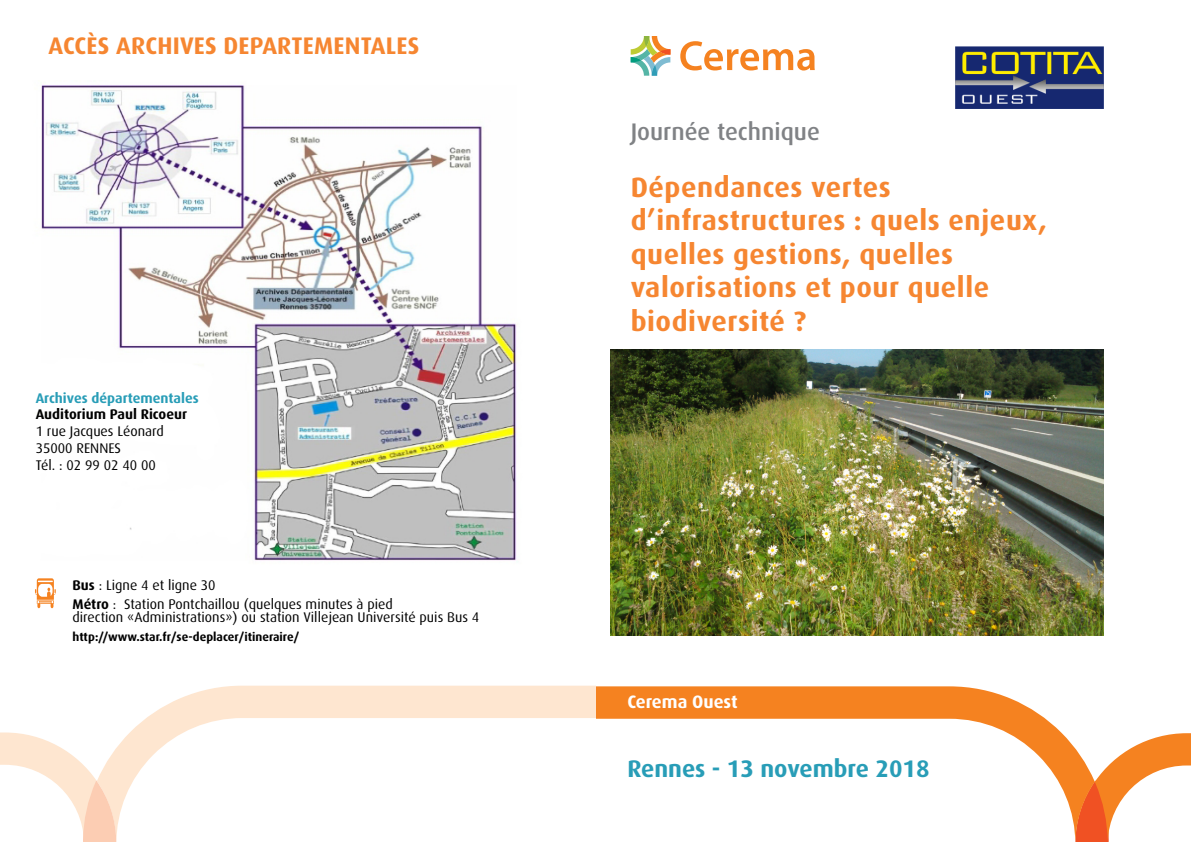
<style>
.page{position:relative;width:1191px;height:842px;background:#fff}
.page>*{position:absolute;margin:0;border:0;box-sizing:border-box;transform-origin:0 0}
.t1{font:700 28px/33.6px "Dax OT";letter-spacing:.02em;color:#f68631}
.t2{font:700 24px "Dax OT";letter-spacing:.01em;color:#f68631}
.t3{font:700 24px "Dax OT";color:#289db7}
.t4{font:500 24px "Dax OT";color:#808285}
.t5{font:700 18px "Dax OT";letter-spacing:-.005em;color:#fff}
.t6{font:14px/16.8px "Dax OT";color:#000}
.t7{font:700 14px "Dax OT";color:#289db7}
.t8{font:700 14px "Dax OT";color:#000}
.t9{font:700 12px "Dax OT";color:#000}
.s1{font-weight:700}
</style>
<div class="page">
<svg style="left:116px;top:686px;width:479px;height:156px"></svg>
<svg style="left:0;top:732px;width:116px;height:110px"></svg>
<svg style="left:680px;top:41px;width:134px;height:30px"></svg>
<svg style="left:630px;top:36px;width:40px;height:40px"></svg>
<svg style="left:1107px;top:733px;width:84px;height:109px"></svg>
<svg style="left:596px;top:686px;width:511px;height:156px"></svg>
<img style="left:956px;top:46px;width:147px;height:63px">
<img style="left:610px;top:350px;width:493px;height:285px">
<img style="left:38px;top:85px;width:479px;height:476px">
<svg style="left:35px;top:578px;width:21px;height:30px"></svg>
<h2 class="t2" style="left:49px;top:33px;width:370px">ACCÈS archives departementales</h2>
<p class="t7" style="left:36px;top:390px;width:164px">Archives départementales</p>
<p class="t8" style="left:36px;top:407px;width:153px">Auditorium Paul Ricoeur</p>
<p class="t6" style="left:36px;top:423px;width:130px">1 rue Jacques Léonard<br>35000 RENNES<br>Tél. : 02 99 02 40 00</p>
<p class="t6" style="left:72px;top:576px;width:322px;line-height:18.8px"><span class="s1">Bus</span> : Ligne 4 et ligne 30<br><span class="s1">Métro</span> : Station Pontchaillou (quelques minutes à pied</p>
<p class="t6" style="left:72px;top:609px;width:408px">direction «Administrations») ou station Villejean Université puis Bus 4</p>
<p class="t9" style="left:72px;top:630px;width:228px">http://www.star.fr/se-deplacer/itineraire/</p>
<h2 class="t4" style="left:630px;top:118px;width:191px">Journée technique</h2>
<h1 class="t1" style="left:630px;top:170px;width:418px">Dépendances vertes d’infrastructures : quels enjeux, quelles gestions, quelles valorisations et pour quelle biodiversité ?</h1>
<p class="t5" style="left:627px;top:691px;width:112px">Cerema Ouest</p>
<h2 class="t3" style="left:627px;top:755px;width:304px">Rennes - 13 novembre 2018</h2>
</div>
